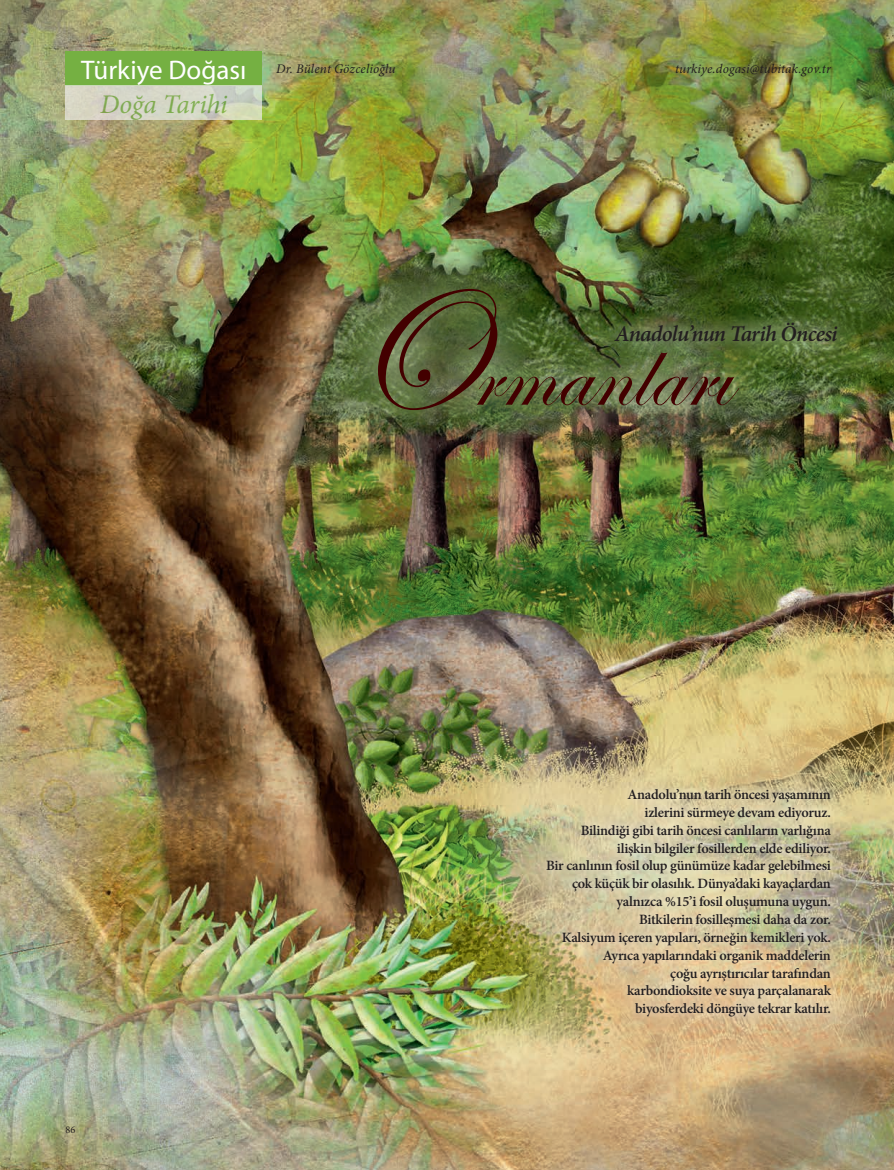
<style>
.page{position:relative;width:894px;height:1170px;background:#fff}
.page>*{position:absolute;margin:0;border:0;box-sizing:border-box;transform-origin:0 0}
.t1{font:103.5px "Edwardian Script ITC";color:#430000}
.t2{font:27px "Myriad Pro";color:#fff}
.t3{font:italic 27px "Minion Pro";letter-spacing:-.005em;color:#75b042}
.t4{font:italic 600 22.5px "Minion Pro";letter-spacing:-.035em;color:#231f20}
.t5{font:600 14.25px/17.9px "Minion Pro";letter-spacing:-.02em;color:#231f20;text-align:right}
.t6{font:italic 13.2px "Minion Pro";letter-spacing:.01em;color:#231f20}
.t7{font:10.35px "Minion Pro";color:#231f20}
.s1{font-size:180px}
</style>
<div class="page">
<img style="left:0;top:0;width:894px;height:1170px">
<div style="left:66px;top:52px;width:196px;height:34px;background:#75b042"></div>
<svg style="left:66px;top:86px;width:196px;height:34px;background:#d4d5c5"></svg>
<img style="left:522px;top:763px;width:334px;height:279px">
<div style="left:541px;top:782px;width:297px;height:242px;background:#fff;opacity:.5"></div>
<img style="left:333px;top:245px;width:444px;height:212px">
<div style="left:340px;top:251px;width:429px;height:197px;background:#fff;opacity:.6"></div>
<svg style="left:599px;top:305px;width:256px;height:54px;background:#516732"></svg>
<h2 class="t2" style="left:81px;top:53px;width:167px">Türkiye Doğası</h2>
<h2 class="t3" style="left:100px;top:86px;width:129px">Doğa Tarihi</h2>
<p class="t6" style="left:276px;top:60px;width:121px">Dr. Bülent Gözcelioğlu</p>
<p class="t6" style="left:675px;top:60px;width:157px">turkiye.dogasi@tubitak.gov.tr</p>
<h1 class="t1" style="left:334px;top:316px;width:397px"><span class="s1">O</span>rmanları</h1>
<h3 class="t4" style="left:615px;top:318px;width:224px">Anadolu’nun Tarih Öncesi</h3>
<p class="t7" style="left:66px;top:1123px;width:11px">86</p>
<p class="t5" style="left:546px;top:785px;width:286px">Anadolu’nun tarih öncesi yaşamının<br>izlerini sürmeye devam ediyoruz.<br>Bilindiği gibi tarih öncesi canlıların varlığına ilişkin bilgiler fosillerden elde ediliyor.<br>Bir canlının fosil olup günümüze kadar gelebilmesi çok küçük bir olasılık. Dünya’daki kayaçlardan yalnızca %15’i fosil oluşumuna uygun.<br>Bitkilerin fosilleşmesi daha da zor.<br>Kalsiyum içeren yapıları, örneğin kemikleri yok.<br>Ayrıca yapılarındaki organik maddelerin<br>çoğu ayrıştırıcılar tarafından<br>karbondioksite ve suya parçalanarak<br>biyosferdeki döngüye tekrar katılır.</p>
</div>
